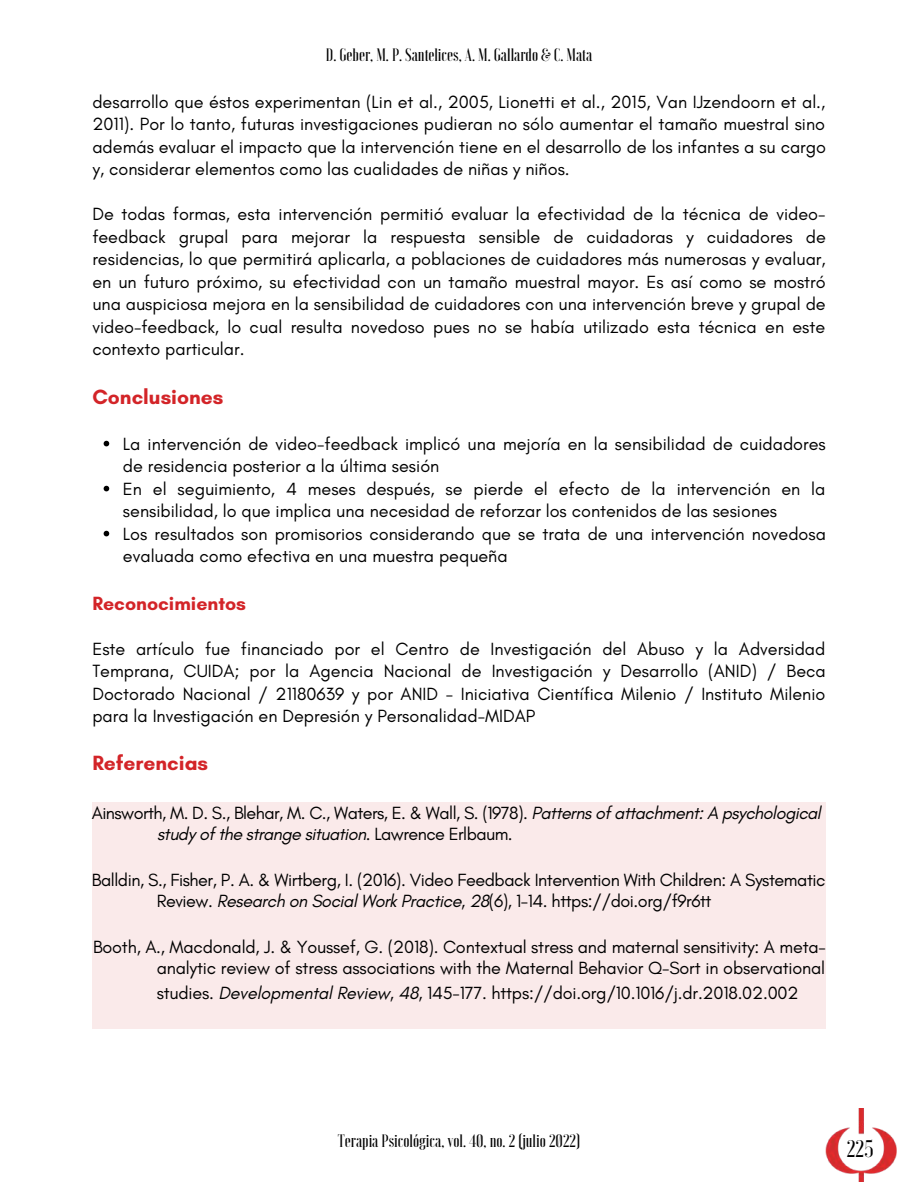
<style>
.page{position:relative;width:918px;height:1188px;background:#fff}
.page>*{position:absolute;margin:0;border:0;box-sizing:border-box;transform-origin:0 0}
.t1{font:500 24px "Voga";color:#000}
.t2{font:700 21px "Glacial Indifference";color:#d32428}
.t3{font:700 19.5px "Glacial Indifference";color:#d32428}
.t4{font:18px/22.5px "Glacial Indifference";color:#000;text-align:justify}
.t5{font:18px/21.1px "Glacial Indifference";letter-spacing:-.025em;color:#000}
.t6{font:18px/21.1px "Glacial Indifference";letter-spacing:-.03em;color:#000}
.t7{font:500 18px "Voga";color:#000}
.s1{font-style:italic}
</style>
<div class="page">
<img style="left:826px;top:1108px;width:71px;height:73px">
<div style="left:92px;top:803px;width:734px;height:226px;background:#faeaea"></div>
<svg style="left:104px;top:441px;width:5px;height:5px"></svg>
<svg style="left:104px;top:486px;width:5px;height:5px"></svg>
<svg style="left:104px;top:531px;width:5px;height:5px"></svg>
<p class="t7" style="left:326px;top:45px;width:268px">D. Geber, M. P. Santelices, A. M. Gallardo &amp; C. Mata</p>
<p class="t4" style="left:92px;top:90px;width:735px">desarrollo que éstos experimentan (Lin et al., 2005, Lionetti et al., 2015, Van IJzendoorn et al., 2011). Por lo tanto, futuras investigaciones pudieran no sólo aumentar el tamaño muestral sino además evaluar el impacto que la intervención tiene en el desarrollo de los infantes a su cargo y, considerar elementos como las cualidades de niñas y niños.</p>
<p class="t4" style="left:92px;top:203px;width:735px">De todas formas, esta intervención permitió evaluar la efectividad de la técnica de video&shy;feedback grupal para mejorar la respuesta sensible de cuidadoras y cuidadores de residencias, lo que permitirá aplicarla, a poblaciones de cuidadores más numerosas y evaluar, en un futuro próximo, su efectividad con un tamaño muestral mayor. Es así como se mostró una auspiciosa mejora en la sensibilidad de cuidadores con una intervención breve y grupal de video-feedback, lo cual resulta novedoso pues no se había utilizado esta técnica en este contexto particular.</p>
<p class="t2" style="left:92px;top:384px;width:133px">Conclusiones</p>
<p class="t4" style="left:123px;top:432px;width:705px;text-align:left">La intervención de video-feedback implicó una mejoría en la sensibilidad de cuidadores de residencia posterior a la última sesión<br>En el seguimiento, 4 meses después, se pierde el efecto de la intervención en la sensibilidad, lo que implica una necesidad de reforzar los contenidos de las sesiones<br>Los resultados son promisorios considerando que se trata de una intervención novedosa evaluada como efectiva en una muestra pequeña</p>
<p class="t3" style="left:92px;top:591px;width:155px">Reconocimientos</p>
<p class="t4" style="left:92px;top:637px;width:735px">Este artículo fue financiado por el Centro de Investigación del Abuso y la Adversidad Temprana, CUIDA; por la Agencia Nacional de Investigación y Desarrollo (ANID) / Beca Doctorado Nacional / 21180639 y por ANID - Iniciativa Científica Milenio / Instituto Milenio para la Investigación en Depresión y Personalidad-MIDAP</p>
<p class="t2" style="left:92px;top:750px;width:117px">Referencias</p>
<p class="t6" style="left:157px;top:802px;width:665px;text-indent:-65px">Ainsworth, M. D. S., Blehar, M. C., Waters, E. &amp; Wall, S. (1978). <span class="s1">Patterns of attachment: A psychological study of the strange situation.</span> Lawrence Erlbaum.</p>
<p class="t5" style="left:157px;top:869px;width:670px;text-indent:-65px">Balldin, S., Fisher, P. A. &amp; Wirtberg, I. (2016). Video Feedback Intervention With Children: A Systematic<br>Review. <span class="s1">Research on Social Work Practice, 28</span>(6), 1-14. https://doi.org/f9r6tt</p>
<p class="t4" style="left:93px;top:936px;width:734px;line-height:21.1px;text-align:right">Booth, A., Macdonald, J. &amp; Youssef, G. (2018). Contextual stress and maternal sensitivity: A meta&shy;analytic review of stress associations with the Maternal Behavior Q-Sort in observational</p>
<p class="t4" style="left:157px;top:981px;width:643px">studies. <span class="s1">Developmental Review, 48</span>, 145-177. https://doi.org/10.1016/j.dr.2018.02.002</p>
<p class="t7" style="left:338px;top:1132px;width:244px">Terapia Psicológica, vol. 40, no. 2 (julio 2022)</p>
<h1 class="t1" style="left:847px;top:1136px;width:28px">225</h1>
</div>
